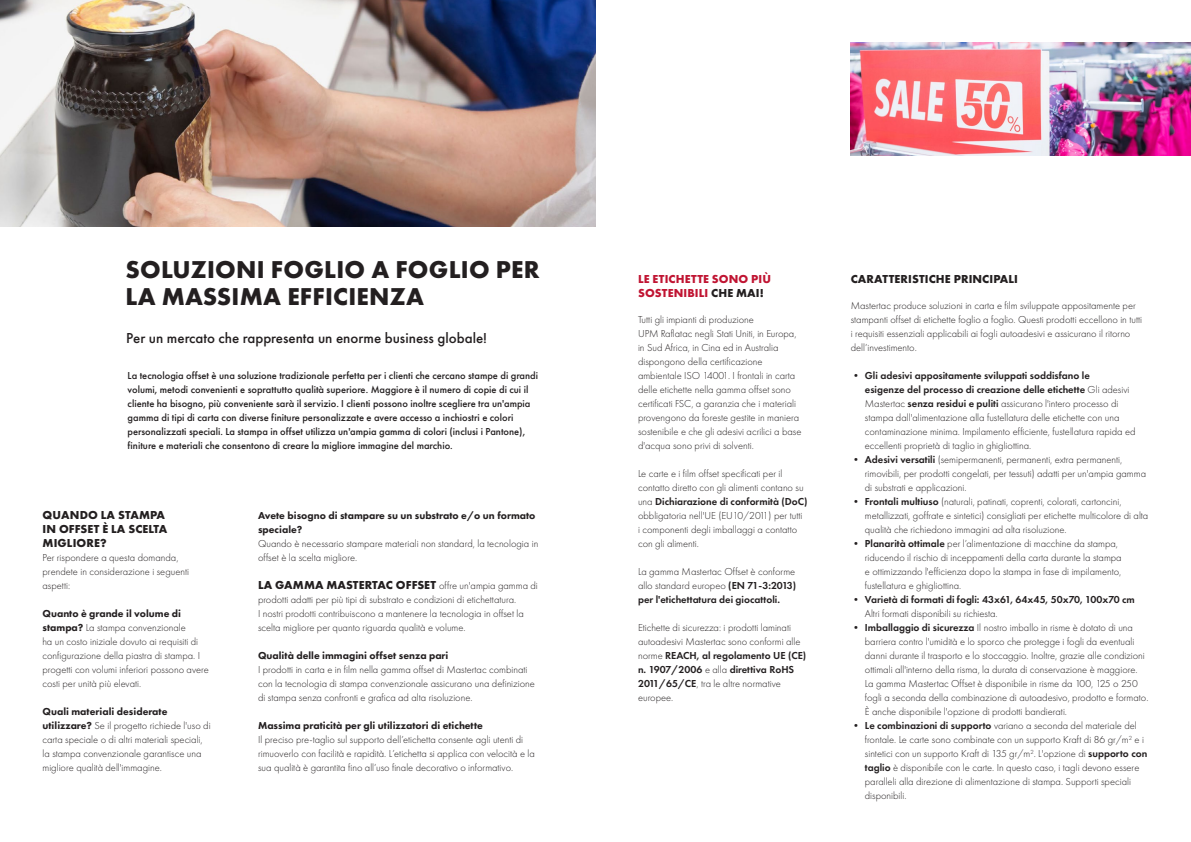
<style>
.page{position:relative;width:1191px;height:842px;background:#fff}
.page>*{position:absolute;margin:0;border:0;box-sizing:border-box;transform-origin:0 0}
.Body_text_PT_light_1{font:700 25.3px/27px "Futura PT";letter-spacing:.01em;color:#231f20}
.Body_text_PT_light_1-2{font:500 15px "Futura PT";color:#231f20}
.Body_text_PT_light_1-3{font:700 12px/14px "Futura PT";letter-spacing:.01em;color:#231f20}
.Body_text_PT_light_1-4{font:700 12px/14px "Futura PT";letter-spacing:.01em;color:#c01432}
.Body_text_PT_light_1-5{font:300 10.5px/14px "Futura PT";color:#231f20}
.Body_text_PT_light_1-6{font:500 10.5px/14px "Futura PT";color:#231f20}
.Body_text_PT_light_1-7{font:800 10.5px/14px "Futura PT";color:#231f20}
.t1{font:600 10.5px/14px "Futura PT";color:#231f20}
.s1{font-weight:800}
.s2{font-weight:300;font-size:10.5px}
.s3{color:#231f20}
.s4{font-weight:600}
.s5{font-weight:300}
</style>
<div class="page">
<img style="left:0;top:0;width:595px;height:227px">
<img style="left:850px;top:42px;width:341px;height:114px">
<p class="Body_text_PT_light_1" style="left:126px;top:255px;width:416px">SOLUZIONI FOGLIO A FOGLIO PER<br>LA MASSIMA EFFICIENZA</p>
<p class="Body_text_PT_light_1-2" style="left:126px;top:329px;width:362px">Per un mercato che rappresenta un enorme business globale!</p>
<p class="Body_text_PT_light_1-6" style="left:128px;top:369px;width:412px">La tecnologia offset è una soluzione tradizionale perfetta per i clienti che cercano stampe di grandi volumi, metodi convenienti e soprattutto qualità superiore. Maggiore è il numero di copie di cui il cliente ha bisogno, più conveniente sarà il servizio. I clienti possono inoltre scegliere tra un'ampia gamma di tipi di carta con diverse finiture personalizzate e avere accesso a inchiostri e colori personalizzati speciali. La stampa in offset utilizza un'ampia gamma di colori (inclusi i Pantone), finiture e materiali che consentono di creare la migliore immagine del marchio.</p>
<p class="Body_text_PT_light_1-3" style="left:43px;top:508px;width:126px">QUANDO LA STAMPA<br>IN OFFSET È LA SCELTA<br>MIGLIORE?</p>
<p class="Body_text_PT_light_1-5" style="left:43px;top:551px;width:148px">Per rispondere a questa domanda, prendete in considerazione i seguenti aspetti:</p>
<p class="Body_text_PT_light_1-5" style="left:43px;top:607px;width:168px"><span class="s1">Quanto è grande il volume di stampa?</span> La stampa convenzionale<br>ha un costo iniziale dovuto ai requisiti di configurazione della piastra di stampa. I progetti con volumi inferiori possono avere costi per unità più elevati.</p>
<p class="Body_text_PT_light_1-5" style="left:43px;top:705px;width:170px"><span class="s1">Quali materiali desiderate utilizzare?</span> Se il progetto richiede l'uso di carta speciale o di altri materiali speciali, la stampa convenzionale garantisce una migliore qualità dell'immagine.</p>
<p class="Body_text_PT_light_1-7" style="left:258px;top:509px;width:279px">Avete bisogno di stampare su un substrato e/o un formato speciale?</p>
<p class="Body_text_PT_light_1-5" style="left:258px;top:537px;width:282px">Quando è necessario stampare materiali non standard, la tecnologia in offset è la scelta migliore.</p>
<p class="Body_text_PT_light_1-3" style="left:258px;top:578px;width:281px">LA GAMMA MASTERTAC OFFSET <span class="s2">offre un'ampia gamma di</span></p>
<p class="Body_text_PT_light_1-5" style="left:258px;top:593px;width:260px">prodotti adatti per più tipi di substrato e condizioni di etichettatura.</p>
<p class="Body_text_PT_light_1-5" style="left:258px;top:607px;width:267px">I nostri prodotti contribuiscono a mantenere la tecnologia in offset la scelta migliore per quanto riguarda qualità e volume.</p>
<p class="Body_text_PT_light_1-7" style="left:258px;top:649px;width:192px">Qualità delle immagini offset senza pari</p>
<p class="Body_text_PT_light_1-5" style="left:258px;top:663px;width:278px">I prodotti in carta e in film nella gamma offset di Mastertac combinati con la tecnologia di stampa convenzionale assicurano una definizione di stampa senza confronti e grafica ad alta risoluzione.</p>
<p class="Body_text_PT_light_1-7" style="left:258px;top:719px;width:226px">Massima praticità per gli utilizzatori di etichette</p>
<p class="Body_text_PT_light_1-5" style="left:258px;top:733px;width:278px">Il preciso pre-taglio sul supporto dell’etichetta consente agli utenti di rimuoverlo con facilità e rapidità. L’etichetta si applica con velocità e la sua qualità è garantita fino all’uso finale decorativo o informativo.</p>
<p class="Body_text_PT_light_1-4" style="left:638px;top:272px;width:134px">LE ETICHETTE SONO PIÙ<br>SOSTENIBILI <span class="s3">CHE MAI!</span></p>
<p class="Body_text_PT_light_1-5" style="left:638px;top:313px;width:165px">Tutti gli impianti di produzione<br>UPM Raflatac negli Stati Uniti, in Europa, in Sud Africa, in Cina ed in Australia dispongono della certificazione ambientale ISO 14001. I frontali in carta delle etichette nella gamma offset sono certificati FSC, a garanzia che i materiali provengono da foreste gestite in maniera sostenibile e che gli adesivi acrilici a base d'acqua sono privi di solventi.</p>
<p class="Body_text_PT_light_1-5" style="left:638px;top:467px;width:171px">Le carte e i film offset specificati per il contatto diretto con gli alimenti contano su una <span class="s4">Dichiarazione di conformità (DoC) </span>obbligatoria nell'UE (EU10/2011) per tutti<br>i componenti degli imballaggi a contatto con gli alimenti.</p>
<p class="Body_text_PT_light_1-5" style="left:638px;top:565px;width:160px;text-align:justify">La gamma Mastertac Offset è conforme allo standard europeo <span class="s4">(EN 71-3:2013) per l'etichettatura dei giocattoli.</span></p>
<p class="Body_text_PT_light_1-5" style="left:638px;top:621px;width:170px">Etichette di sicurezza: i prodotti laminati autoadesivi Mastertac sono conformi alle norme <span class="s4">REACH, al regolamento UE (CE) n. 1907/2006</span> e alla <span class="s4">direttiva RoHS 2011/65/CE</span>, tra le altre normative europee.</p>
<p class="Body_text_PT_light_1-3" style="left:850px;top:272px;width:169px">CARATTERISTICHE PRINCIPALI</p>
<p class="Body_text_PT_light_1-5" style="left:850px;top:299px;width:293px">Mastertac produce soluzioni in carta e film sviluppate appositamente per stampanti offset di etichette foglio a foglio. Questi prodotti eccellono in tutti i requisiti essenziali applicabili ai fogli autoadesivi e assicurano il ritorno dell’investimento.</p>
<p class="Body_text_PT_light_1-5" style="left:865px;top:369px;width:272px;text-indent:-14px">• <span class="s4">Gli adesivi appositamente sviluppati soddisfano le<br>esigenze del processo di creazione delle etichette</span> Gli adesivi Mastertac <span class="s4">senza residui e puliti</span> assicurano l'intero processo di stampa dall'alimentazione alla fustellatura delle etichette con una contaminazione minima. Impilamento efficiente, fustellatura rapida ed eccellenti proprietà di taglio in ghigliottina.</p>
<p class="Body_text_PT_light_1-5" style="left:865px;top:453px;width:283px;text-indent:-14px">• <span class="s4">Adesivi versatili</span> (semipermanenti, permanenti, extra permanenti, rimovibili, per prodotti congelati, per tessuti) adatti per un'ampia gamma di substrati e applicazioni.</p>
<p class="Body_text_PT_light_1-5" style="left:865px;top:495px;width:285px;text-indent:-14px">• <span class="s4">Frontali multiuso</span> (naturali, patinati, coprenti, colorati, cartoncini, metallizzati, goffrate e sintetici) consigliati per etichette multicolore di alta qualità che richiedono immagini ad alta risoluzione.</p>
<p class="Body_text_PT_light_1-5" style="left:865px;top:537px;width:258px;text-indent:-14px">• <span class="s4">Planarità ottimale</span> per l’alimentazione di macchine da stampa, riducendo il rischio di inceppamenti della carta durante la stampa e ottimizzando l'efficienza dopo la stampa in fase di impilamento, fustellatura e ghigliottina.</p>
<p class="t1" style="left:865px;top:593px;width:271px;text-indent:-14px"><span class="s5">•</span> Varietà di formati di fogli: 43x61, 64x45, 50x70, 100x70 cm<br><span class="s5">Altri formati disponibili su richiesta.</span></p>
<p class="Body_text_PT_light_1-5" style="left:865px;top:621px;width:285px;text-indent:-14px">• <span class="s4">Imballaggio di sicurezza</span> Il nostro imballo in risme è dotato di una barriera contro l'umidità e lo sporco che protegge i fogli da eventuali danni durante il trasporto e lo stoccaggio. Inoltre, grazie alle condizioni ottimali all'interno della risma, la durata di conservazione è maggiore.<br>La gamma Mastertac Offset è disponibile in risme da 100, 125 o 250 fogli a seconda della combinazione di autoadesivo, prodotto e formato.<br>È anche disponibile l'opzione di prodotti bandierati.</p>
<p class="Body_text_PT_light_1-5" style="left:865px;top:719px;width:284px;text-indent:-14px">• <span class="s4">Le combinazioni di supporto</span> variano a seconda del materiale del frontale. Le carte sono combinate con un supporto Kraft di 86 gr/m<sup>2</sup> e i sintetici con un supporto Kraft di 135 gr/m<sup>2</sup>. L'opzione di <span class="s4">supporto con taglio</span> è disponibile con le carte. In questo caso, i tagli devono essere paralleli alla direzione di alimentazione di stampa. Supporti speciali disponibili.</p>
</div>
